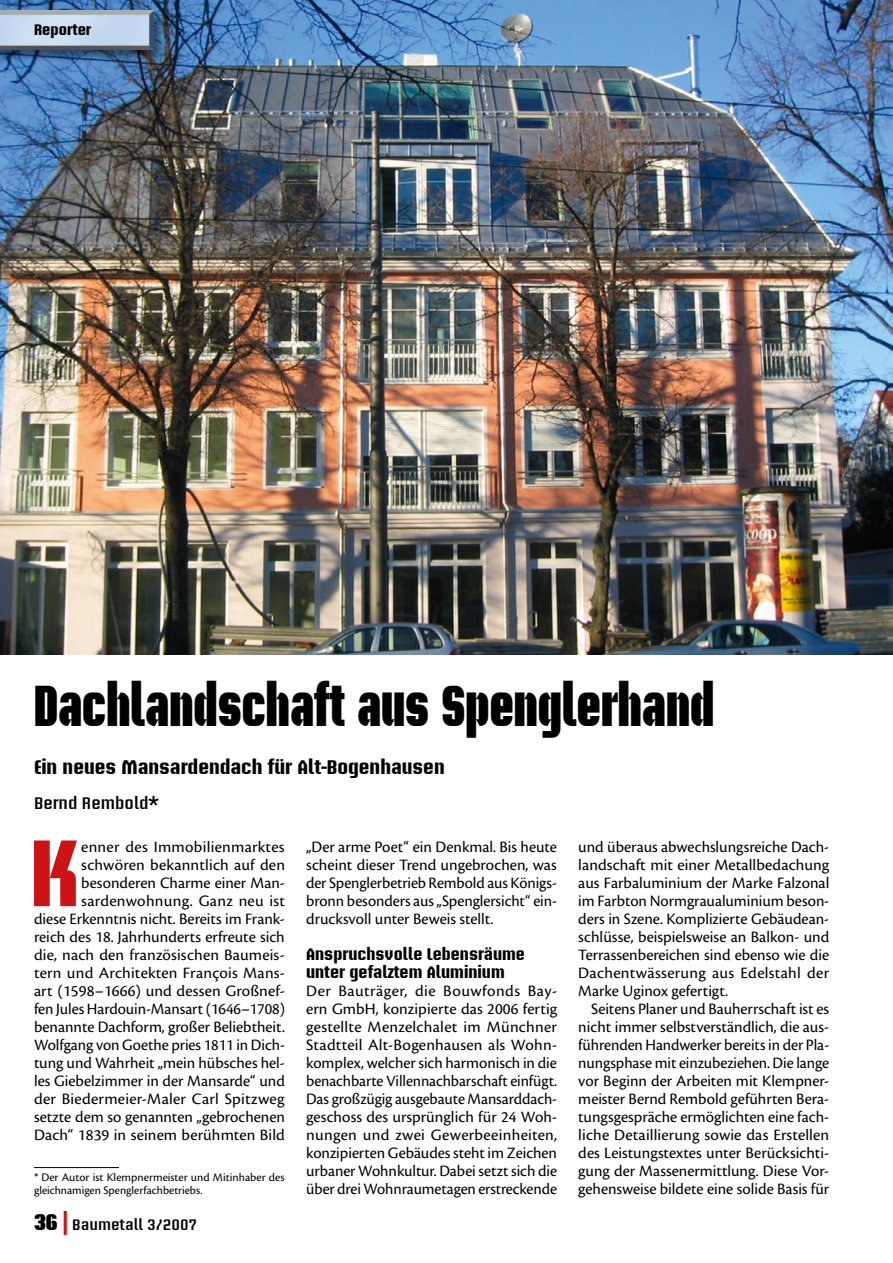
<style>
.page{position:relative;width:893px;height:1263px;background:#fff}
.page>*{position:absolute;margin:0;border:0;box-sizing:border-box;transform-origin:0 0}
.t1{font:700 93px "Briem Akademi Std";color:#cd1316}
.t2{font:900 57px "Briem Akademi Std";color:#000;scale:.8 1}
.t3{font:700 19.5px "Briem Akademi Std";color:#000}
.t4{font:16.5px/18px "Cronos Pro";color:#000;text-align:justify}
.t5{font:700 16.5px/18px "Briem Akademi Std";color:#000}
.t6{font:600 16.5px "Briem Akademi Std";color:#000}
.t7{font:600 15px "Briem Akademi Std";color:#000}
.t8{font:700 15px "Briem Akademi Std";color:#000}
.t9{font:12px/13.5px "Cronos Pro";color:#000}
.s1{font-weight:900;font-size:22.5px}
.s2{font-size:24px;color:#cd1316}
</style>
<div class="page">
<img style="left:0;top:0;width:893px;height:654px">
<hr style="left:34px;top:1167px;width:85px;height:1px;background:#000">
<div style="left:0;top:9px;width:168px;height:54px;background:#000;opacity:.5"></div>
<img style="left:0;top:11px;width:153px;height:38px">
<p class="t8" style="left:34px;top:22px;width:59px">Reporter</p>
<h2 class="t2" style="left:34px;top:674px;width:852px">Dachlandschaft aus Spenglerhand</h2>
<p class="t3" style="left:34px;top:756px;width:412px">Ein neues Mansardendach für Alt-Bogenhausen</p>
<p class="t6" style="left:34px;top:794px;width:126px">Bernd Rembold*</p>
<h1 class="t1" style="left:29px;top:821px;width:52px">K</h1>
<p class="t4" style="left:306px;top:838px;width:252px">„Der arme Poet“ ein Denkmal. Bis heute scheint dieser Trend ungebrochen, was der Spenglerbetrieb Rembold aus Königs&shy;bronn besonders aus „Spenglersicht“ ein&shy;drucksvoll unter Beweis stellt.</p>
<p class="t5" style="left:306px;top:945px;width:220px">Anspruchsvolle Lebensräume unter gefalztem Aluminium</p>
<p class="t4" style="left:306px;top:982px;width:253px">Der Bauträger, die Bouwfonds Bay&shy;ern GmbH, konzipierte das 2006 fertig gestellte Menzelchalet im Münchner Stadtteil Alt-Bogenhausen als Wohn&shy;komplex, welcher sich harmonisch in die benachbarte Villennachbarschaft einfügt.<br>Das großzügig ausgebaute Mansarddach&shy;geschoss des ursprünglich für 24 Woh&shy;nungen und zwei Gewerbeeinheiten, konzipierten Gebäudes steht im Zeichen urbaner Wohnkultur. Dabei setzt sich die über drei Wohnraumetagen erstreckende</p>
<p class="t4" style="left:34px;top:838px;width:253px;text-align:right">enner des Immobilienmarktes schwören bekanntlich auf den besonderen Charme einer Man&shy;sardenwohnung. Ganz neu ist<br>diese Erkenntnis nicht. Bereits im Frank&shy;reich des 18. Jahrhunderts erfreute sich die, nach den französischen Baumeis&shy;tern und Architekten François Mans&shy;art (1598–1666) und dessen Großnef&shy;fen Jules Hardouin-Mansart (1646–1708) benannte Dachform, großer Beliebtheit.<br>Wolfgang von Goethe pries 1811 in Dich&shy;tung und Wahrheit „mein hübsches hel&shy;les Giebelzimmer in der Mansarde“ und der Biedermeier-Maler Carl Spitzweg setzte dem so genannten „gebrochenen Dach“ 1839 in seinem berühmten Bild</p>
<p class="t9" style="left:34px;top:1170px;width:252px">* Der Autor ist Klempnermeister und Mitinhaber des gleichnamigen Spenglerfachbetriebs.</p>
<p class="t4" style="left:578px;top:838px;width:253px">und überaus abwechslungsreiche Dach&shy;landschaft mit einer Metallbedachung aus Farbaluminium der Marke Falzonal im Farbton Normgraualuminium beson&shy;ders in Szene. Komplizierte Gebäudean&shy;schlüsse, beispielsweise an Balkon- und Terrassenbereichen sind ebenso wie die Dachentwässerung aus Edelstahl der Marke Uginox gefertigt.</p>
<p class="t4" style="left:578px;top:1000px;width:252px;text-indent:13px">Seitens Planer und Bauherrschaft ist es nicht immer selbstverständlich, die aus&shy;führenden Handwerker bereits in der Pla&shy;nungsphase mit einzubeziehen. Die lange vor Beginn der Arbeiten mit Klempner&shy;meister Bernd Rembold geführten Bera&shy;tungsgespräche ermöglichten eine fach&shy;liche Detaillierung sowie das Erstellen des Leistungstextes unter Berücksichti&shy;gung der Massenermittlung. Diese Vor&shy;gehensweise bildete eine solide Basis für</p>
<p class="t7" style="left:34px;top:1216px;width:165px"><span class="s1">36</span> <span class="s2">|</span> Baumetall 3/2007</p>
</div>
